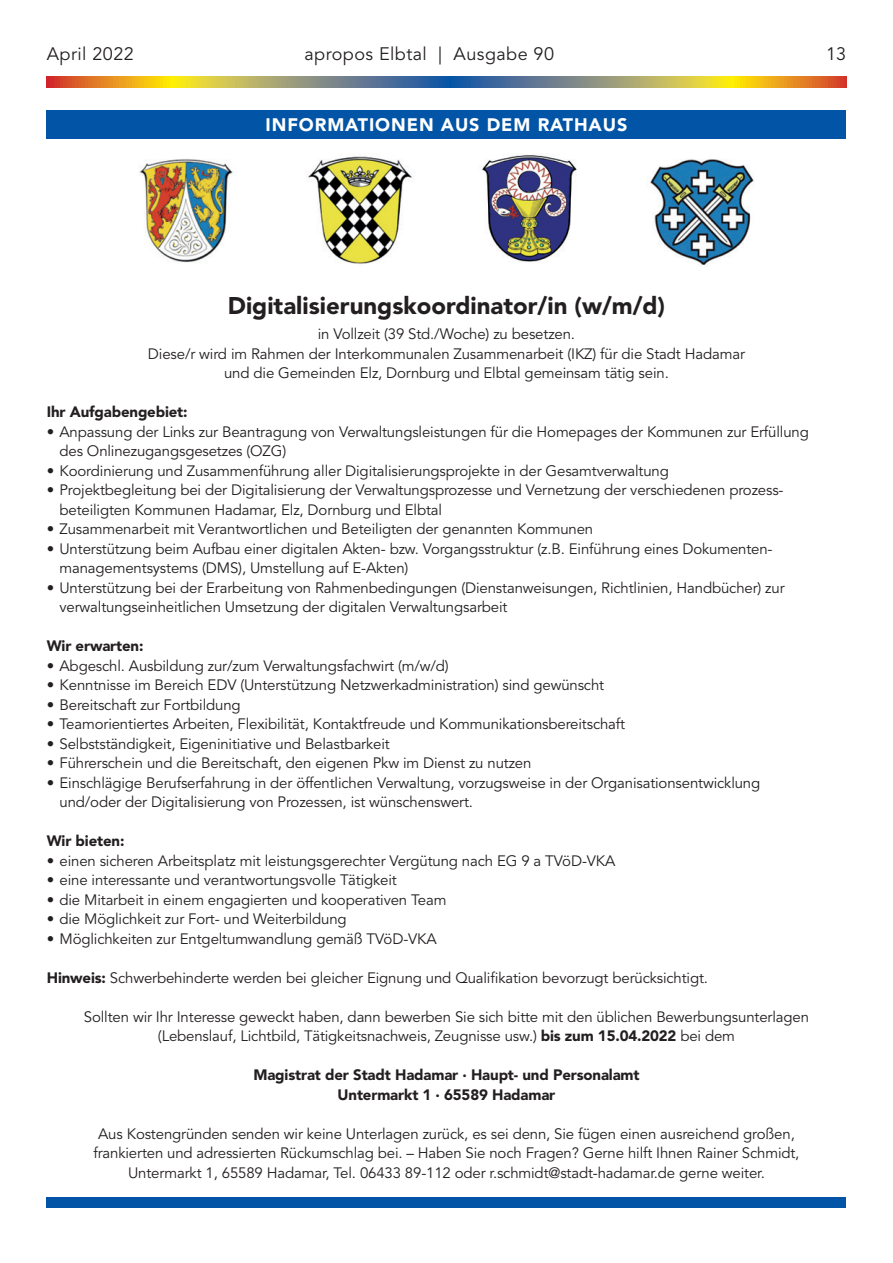
<style>
.page{position:relative;width:893px;height:1263px;background:#fff}
.page>*{position:absolute;margin:0;border:0;box-sizing:border-box;transform-origin:0 0}
.t1{font:900 24px "Avenir LT Std";color:#231f20}
.t2{font:18px "Avenir LT Std";letter-spacing:.025em;color:#231f20}
.t3{font:900 18px "Avenir LT Std";letter-spacing:.05em;color:#fff}
.t4{font:15px/19.5px "Avenir LT Std";letter-spacing:-.01em;color:#231f20}
.t5{font:900 15px/19.5px "Avenir LT Std";letter-spacing:-.01em;color:#231f20;text-align:center}
.s1{font-weight:900}
</style>
<div class="page">
<svg style="left:47px;top:77px;width:799px;height:10px;background:#a6955c"></svg>
<div style="left:47px;top:111px;width:799px;height:28px;background:#0154a6"></div>
<div style="left:47px;top:1197px;width:799px;height:11px;background:#0154a6"></div>
<img style="left:139px;top:155px;width:615px;height:110px">
<p class="t2" style="left:47px;top:44px;width:89px">April 2022</p>
<p class="t2" style="left:304px;top:44px;width:251px">apropos Elbtal | Ausgabe 90</p>
<p class="t2" style="left:826px;top:44px;width:22px">13</p>
<p class="t3" style="left:266px;top:113px;width:363px">INFORMATIONEN AUS DEM RATHAUS</p>
<h1 class="t1" style="left:228px;top:291px;width:439px">Digitalisierungskoordinator/in (w/m/d)</h1>
<p class="t4" style="left:148px;top:325px;width:598px;text-align:center">in Vollzeit (39 Std./Woche) zu besetzen.<br>Diese/r wird im Rahmen der Interkommunalen Zusammenarbeit (IKZ) für die Stadt Hadamar und die Gemeinden Elz, Dornburg und Elbtal gemeinsam tätig sein.</p>
<p class="t5" style="left:47px;top:402px;width:142px">Ihr Aufgabengebiet:</p>
<p class="t4" style="left:60px;top:422px;width:751px;text-indent:-13px">• Anpassung der Links zur Beantragung von Verwaltungsleistungen für die Homepages der Kommunen zur Erfüllung des Onlinezugangsgesetzes (OZG)</p>
<p class="t4" style="left:47px;top:461px;width:624px">• Koordinierung und Zusammenführung aller Digitalisierungsprojekte in der Gesamtverwaltung</p>
<p class="t4" style="left:60px;top:481px;width:725px;text-indent:-13px">• Projektbegleitung bei der Digitalisierung der Verwaltungsprozesse und Vernetzung der verschiedenen prozess&shy;beteiligten Kommunen Hadamar, Elz, Dornburg und Elbtal</p>
<p class="t4" style="left:47px;top:520px;width:548px">• Zusammenarbeit mit Verantwortlichen und Beteiligten der genannten Kommunen</p>
<p class="t4" style="left:60px;top:539px;width:715px;text-indent:-13px">• Unterstützung beim Aufbau einer digitalen Akten- bzw. Vorgangsstruktur (z.B. Einführung eines Dokumenten&shy;managementsystems (DMS), Umstellung auf E-Akten)</p>
<p class="t4" style="left:60px;top:578px;width:727px;text-indent:-13px">• Unterstützung bei der Erarbeitung von Rahmenbedingungen (Dienstanweisungen, Richtlinien, Handbücher) zur verwaltungseinheitlichen Umsetzung der digitalen Verwaltungsarbeit</p>
<p class="t5" style="left:47px;top:636px;width:98px">Wir erwarten:</p>
<p class="t4" style="left:47px;top:656px;width:403px">• Abgeschl. Ausbildung zur/zum Verwaltungsfachwirt (m/w/d)</p>
<p class="t4" style="left:47px;top:676px;width:559px">• Kenntnisse im Bereich EDV (Unterstützung Netzwerkadministration) sind gewünscht</p>
<p class="t4" style="left:47px;top:695px;width:195px">• Bereitschaft zur Fortbildung</p>
<p class="t4" style="left:47px;top:715px;width:580px">• Teamorientiertes Arbeiten, Flexibilität, Kontaktfreude und Kommunikationsbereitschaft</p>
<p class="t4" style="left:47px;top:734px;width:345px">• Selbstständigkeit, Eigeninitiative und Belastbarkeit</p>
<p class="t4" style="left:47px;top:754px;width:486px">• Führerschein und die Bereitschaft, den eigenen Pkw im Dienst zu nutzen</p>
<p class="t4" style="left:60px;top:773px;width:702px;text-indent:-13px">• Einschlägige Berufserfahrung in der öffentlichen Verwaltung, vorzugsweise in der Organisationsentwicklung und/oder der Digitalisierung von Prozessen, ist wünschenswert.</p>
<p class="t5" style="left:47px;top:831px;width:79px">Wir bieten:</p>
<p class="t4" style="left:47px;top:851px;width:570px">• einen sicheren Arbeitsplatz mit leistungsgerechter Vergütung nach EG 9 a TVöD-VKA</p>
<p class="t4" style="left:47px;top:871px;width:352px">• eine interessante und verantwortungsvolle Tätigkeit</p>
<p class="t4" style="left:47px;top:890px;width:401px">• die Mitarbeit in einem engagierten und kooperativen Team</p>
<p class="t4" style="left:47px;top:910px;width:301px">• die Möglichkeit zur Fort- und Weiterbildung</p>
<p class="t4" style="left:47px;top:929px;width:392px">• Möglichkeiten zur Entgeltumwandlung gemäß TVöD-VKA</p>
<p class="t4" style="left:47px;top:968px;width:663px"><span class="s1">Hinweis:</span> Schwerbehinderte werden bei gleicher Eignung und Qualifikation bevorzugt berücksichtigt.</p>
<p class="t4" style="left:84px;top:1007px;width:727px;text-align:center">Sollten wir Ihr Interesse geweckt haben, dann bewerben Sie sich bitte mit den üblichen Bewerbungsunterlagen (Lebenslauf, Lichtbild, Tätigkeitsnachweis, Zeugnisse usw.) <span class="s1">bis zum 15.04.2022</span> bei dem</p>
<p class="t5" style="left:253px;top:1065px;width:388px">Magistrat der Stadt Hadamar · Haupt- und Personalamt<br>Untermarkt 1 · 65589 Hadamar</p>
<p class="t4" style="left:93px;top:1124px;width:707px;text-align:center">Aus Kostengründen senden wir keine Unterlagen zurück, es sei denn, Sie fügen einen ausreichend großen, frankierten und adressierten Rückumschlag bei. – Haben Sie noch Fragen? Gerne hilft Ihnen Rainer Schmidt,<br>Untermarkt 1, 65589 Hadamar, Tel. 06433 89-112 oder r.schmidt@stadt-hadamar.de gerne weiter.</p>
</div>
